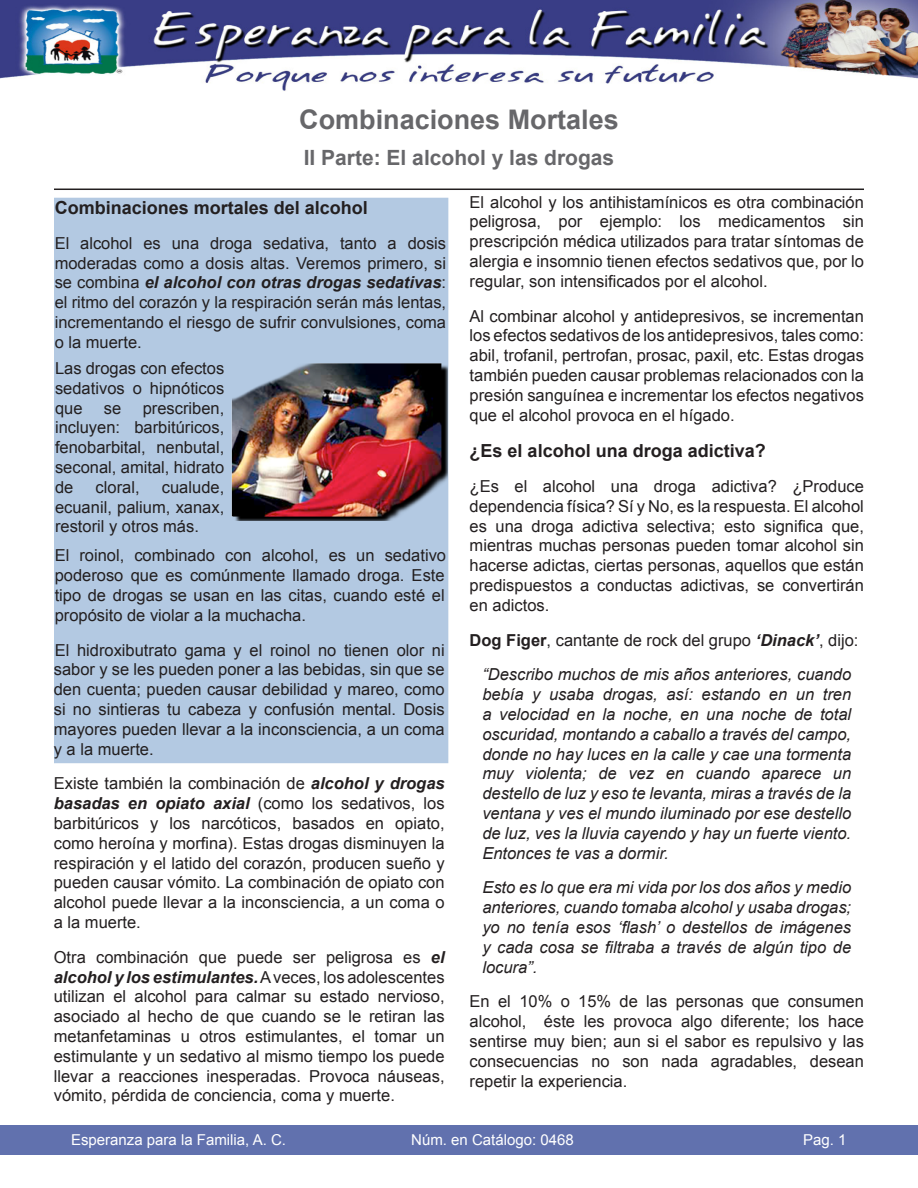
<style>
.page{position:relative;width:918px;height:1188px;background:#fff}
.page>*{position:absolute;margin:0;border:0;box-sizing:border-box;transform-origin:0 0}
.t1{font:700 27px "Arial";color:#67676a}
.t2{font:700 21px "Arial";color:#67676a}
.t3{font:700 18px "Arial";color:#231f20}
.t4{font:16.5px/19.8px "Arial";color:#231f20;text-align:justify}
.t5{font:italic 16.5px/19.8px "Arial";color:#231f20;text-align:justify}
.t6{font:15px "Arial";color:#fff}
.s1{font-weight:700}
.s2{font-weight:700;font-style:italic}
</style>
<div class="page">
<div style="left:0;top:1125px;width:918px;height:29px;background:#6171ae"></div>
<div style="left:54px;top:198px;width:394px;height:565px;background:#b3c9e2"></div>
<hr style="left:54px;top:189px;width:810px;height:1px;background:#231f20">
<img style="left:0;top:0;width:918px;height:91px">
<img style="left:231px;top:363px;width:217px;height:157px">
<p class="t1" style="left:299px;top:101px;width:321px">Combinaciones Mortales</p>
<p class="t2" style="left:304px;top:143px;width:312px">II Parte: El alcohol y las drogas</p>
<p class="t4" style="left:470px;top:192px;width:396px">El alcohol y los antihistamínicos es otra combinación peligrosa, por ejemplo: los medicamentos sin prescripción médica utilizados para tratar síntomas de alergia e insomnio tienen efectos sedativos que, por lo regular, son intensificados por el alcohol.</p>
<p class="t4" style="left:470px;top:306px;width:396px">Al combinar alcohol y antidepresivos, se incrementan los efectos sedativos de los antidepresivos, tales como: abil, trofanil, pertrofan, prosac, paxil, etc. Estas drogas también pueden causar problemas relacionados con la presión sanguínea e incrementar los efectos negativos que el alcohol provoca en el hígado.</p>
<p class="t3" style="left:470px;top:439px;width:298px">¿Es el alcohol una droga adictiva?</p>
<p class="t4" style="left:470px;top:476px;width:396px">¿Es el alcohol una droga adictiva? ¿Produce dependencia física? Sí y No, es la respuesta. El alcohol es una droga adictiva selectiva; esto significa que, mientras muchas personas pueden tomar alcohol sin hacerse adictas, ciertas personas, aquellos que están predispuestos a conductas adictivas, se convertirán en adictos.</p>
<p class="t4" style="left:470px;top:630px;width:390px"><span class="s1">Dog Figer</span>, cantante de rock del grupo <span class="s2">‘Dinack’</span>, dijo:</p>
<p class="t5" style="left:482px;top:665px;width:370px">“Describo muchos de mis años anteriores, cuando bebía y usaba drogas, así: estando en un tren a velocidad en la noche, en una noche de total oscuridad, montando a caballo a través del campo, donde no hay luces en la calle y cae una tormenta muy violenta; de vez en cuando aparece un destello de luz y eso te levanta, miras a través de la ventana y ves el mundo iluminado por ese destello de luz, ves la lluvia cayendo y hay un fuerte viento.<br>Entonces te vas a dormir.</p>
<p class="t5" style="left:482px;top:878px;width:370px">Esto es lo que era mi vida por los dos años y medio anteriores, cuando tomaba alcohol y usaba drogas; yo no tenía esos ‘flash’ o destellos de imágenes y cada cosa se filtraba a través de algún tipo de locura”.</p>
<p class="t4" style="left:470px;top:992px;width:396px">En el 10% o 15% de las personas que consumen alcohol, éste les provoca algo diferente; los hace sentirse muy bien; aun si el sabor es repulsivo y las consecuencias no son nada agradables, desean repetir la experiencia.</p>
<p class="t3" style="left:55px;top:196px;width:315px">Combinaciones mortales del alcohol</p>
<p class="t4" style="left:55px;top:233px;width:393px">El alcohol es una droga sedativa, tanto a dosis moderadas como a dosis altas. Veremos primero, si se combina <span class="s2">el alcohol con otras drogas sedativas</span>: el ritmo del corazón y la respiración serán más lentas, incrementando el riesgo de sufrir convulsiones, coma o la muerte.</p>
<p class="t4" style="left:55px;top:359px;width:171px">Las drogas con efectos sedativos o hipnóticos que</p>
<p class="t4" style="left:55px;top:398px;width:171px;text-indent:88px">prescriben, incluyen: barbitúricos, fenobarbital, nenbutal, seconal, amital, hidrato de</p>
<p class="t4" style="left:104px;top:398px;width:19px">se</p>
<p class="t4" style="left:55px;top:477px;width:171px;text-indent:107px">cualude, ecuanil, palium, xanax, restoril y otros más.</p>
<p class="t4" style="left:96px;top:477px;width:46px">cloral,</p>
<p class="t4" style="left:55px;top:546px;width:393px">El roinol, combinado con alcohol, es un sedativo poderoso que es comúnmente llamado droga. Este tipo de drogas se usan en las citas, cuando esté el propósito de violar a la muchacha.</p>
<p class="t4" style="left:54px;top:640px;width:392px">El hidroxibutrato gama y el roinol no tienen olor ni sabor y se les pueden poner a las bebidas, sin que se den cuenta; pueden causar debilidad y mareo, como si no sintieras tu cabeza y confusión mental. Dosis mayores pueden llevar a la inconsciencia, a un coma y a la muerte.</p>
<p class="t4" style="left:54px;top:774px;width:392px">Existe también la combinación de <span class="s2">alcohol y drogas basadas en opiato axial</span> (como los sedativos, los barbitúricos y los narcóticos, basados en opiato, como heroína y morfina). Estas drogas disminuyen la respiración y el latido del corazón, producen sueño y pueden causar vómito. La combinación de opiato con alcohol puede llevar a la inconsciencia, a un coma o a la muerte.</p>
<p class="t4" style="left:54px;top:947px;width:392px">Otra combinación que puede ser peligrosa es <span class="s2">el alcohol y los estimulantes.</span> A veces, los adolescentes utilizan el alcohol para calmar su estado nervioso, asociado al hecho de que cuando se le retiran las metanfetaminas u otros estimulantes, el tomar un estimulante y un sedativo al mismo tiempo los puede llevar a reacciones inesperadas. Provoca náuseas, vómito, pérdida de conciencia, coma y muerte.</p>
<p class="t6" style="left:71px;top:1130px;width:217px">Esperanza para la Familia, A. C.</p>
<p class="t6" style="left:411px;top:1130px;width:164px">Núm. en Catálogo: 0468</p>
<p class="t6" style="left:803px;top:1130px;width:45px">Pag. 1</p>
</div>
